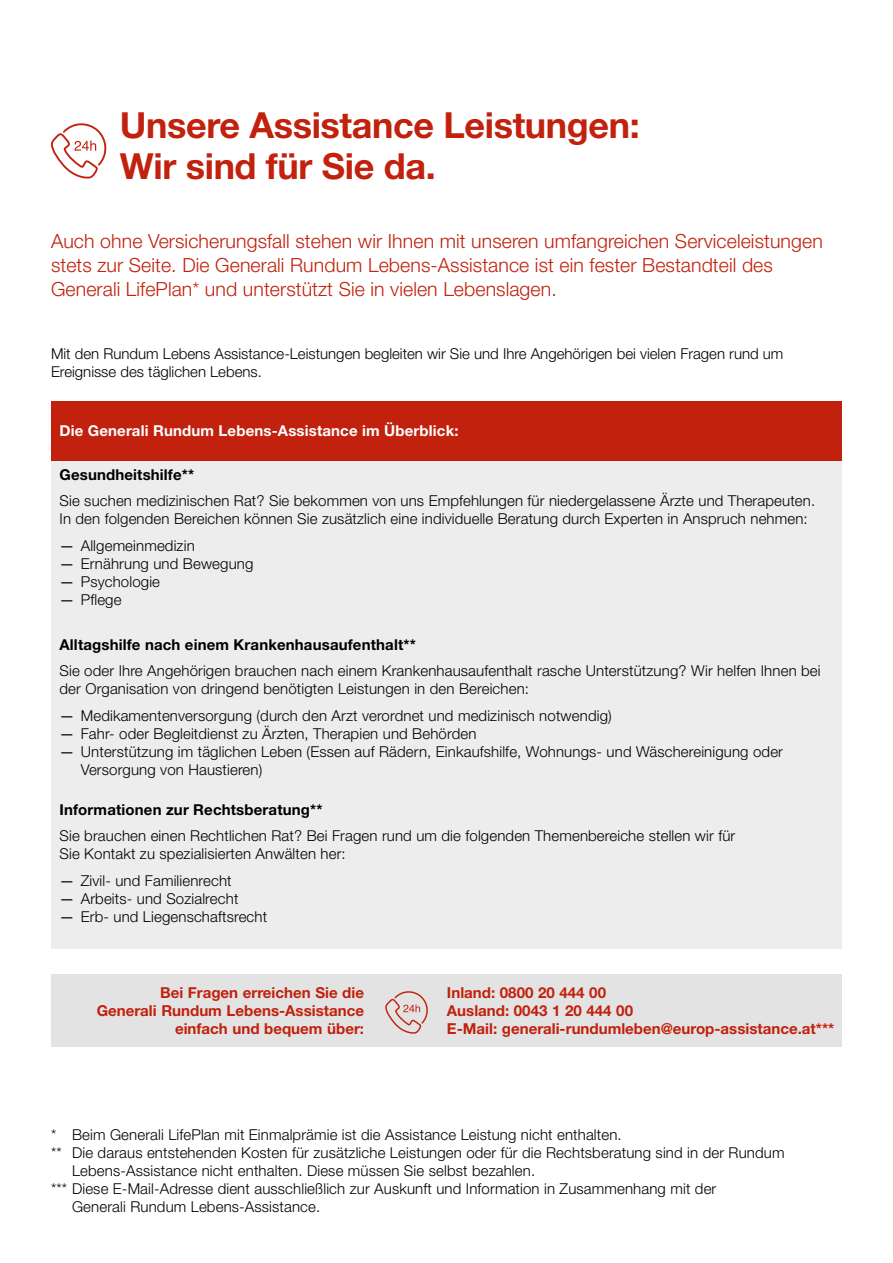
<style>
.page{position:relative;width:893px;height:1263px;background:#fff}
.page>*{position:absolute;margin:0;border:0;box-sizing:border-box;transform-origin:0 0}
.t1{font:700 36px/40.5px "Helvetica Neue LT Std";letter-spacing:-.01em;color:#c1210d}
.t2{font:300 19.5px/24px "Helvetica Neue LT Std";letter-spacing:.005em;color:#c1210d}
.t3{font:700 15.15px/18px "Helvetica Neue LT Std";color:#c1210d}
.t4{font:300 15px/18px "Helvetica Neue LT Std";letter-spacing:.01em;color:#000}
.t5{font:700 15px "Helvetica Neue LT Std";letter-spacing:.01em;color:#000}
.t6{font:700 15px "Helvetica Neue LT Std";letter-spacing:.01em;color:#fff}
.s1{font-weight:400}
</style>
<div class="page">
<div style="left:51px;top:975px;width:791px;height:72px;background:#e3e3e3"></div>
<svg style="left:385px;top:991px;width:43px;height:43px"></svg>
<div style="left:51px;top:401px;width:791px;height:60px;background:#c1210d"></div>
<div style="left:51px;top:461px;width:791px;height:487px;background:#ededed"></div>
<svg style="left:51px;top:123px;width:55px;height:56px"></svg>
<h1 class="t1" style="left:120px;top:104px;width:521px">Unsere Assistance Leistungen:<br>Wir sind für Sie da.</h1>
<p class="t2" style="left:51px;top:228px;width:773px">Auch ohne Versicherungsfall stehen wir Ihnen mit unseren umfangreichen Serviceleistungen stets zur Seite. Die Generali Rundum Lebens-Assistance ist ein fester Bestandteil des<br>Generali LifePlan* und unterstützt Sie in vielen Lebenslagen.</p>
<p class="t4" style="left:51px;top:344px;width:734px">Mit den Rundum Lebens Assistance-Leistungen begleiten wir Sie und Ihre Angehörigen bei vielen Fragen rund um<br>Ereignisse des täglichen Lebens.</p>
<p class="t6" style="left:60px;top:422px;width:401px">Die Generali Rundum Lebens-Assistance im Überblick:</p>
<p class="t5" style="left:60px;top:465px;width:136px">Gesundheitshilfe**</p>
<p class="t4" style="left:60px;top:492px;width:757px">Sie suchen medizinischen Rat? Sie bekommen von uns Empfehlungen für niedergelassene Ärzte und Therapeuten.<br>In den folgenden Bereichen können Sie zusätzlich eine individuelle Beratung durch Experten in Anspruch nehmen:</p>
<p class="t4" style="left:60px;top:536px;width:137px"><span class="s1">—</span> Allgemeinmedizin</p>
<p class="t4" style="left:60px;top:554px;width:195px"><span class="s1">—</span> Ernährung und Bewegung</p>
<p class="t4" style="left:60px;top:572px;width:102px"><span class="s1">—</span> Psychologie</p>
<p class="t4" style="left:60px;top:590px;width:64px"><span class="s1">—</span> Pflege</p>
<p class="t5" style="left:60px;top:635px;width:358px">Alltagshilfe nach einem Krankenhausaufenthalt**</p>
<p class="t4" style="left:60px;top:661px;width:763px">Sie oder Ihre Angehörigen brauchen nach einem Krankenhausaufenthalt rasche Unterstützung? Wir helfen Ihnen bei der Organisation von dringend benötigten Leistungen in den Bereichen:</p>
<p class="t4" style="left:60px;top:706px;width:554px"><span class="s1">—</span> Medikamentenversorgung (durch den Arzt verordnet und medizinisch notwendig)</p>
<p class="t4" style="left:60px;top:724px;width:418px"><span class="s1">—</span> Fahr- oder Begleitdienst zu Ärzten, Therapien und Behörden</p>
<p class="t4" style="left:81px;top:742px;width:704px;text-indent:-21px"><span class="s1">—</span> Unterstützung im täglichen Leben (Essen auf Rädern, Einkaufshilfe, Wohnungs- und Wäschereinigung oder<br>Versorgung von Haustieren)</p>
<p class="t5" style="left:60px;top:800px;width:264px">Informationen zur Rechtsberatung**</p>
<p class="t4" style="left:60px;top:827px;width:677px">Sie brauchen einen Rechtlichen Rat? Bei Fragen rund um die folgenden Themenbereiche stellen wir für<br>Sie Kontakt zu spezialisierten Anwälten her:</p>
<p class="t4" style="left:60px;top:871px;width:174px"><span class="s1">—</span> Zivil- und Familienrecht</p>
<p class="t4" style="left:60px;top:889px;width:180px"><span class="s1">—</span> Arbeits- und Sozialrecht</p>
<p class="t4" style="left:60px;top:907px;width:209px"><span class="s1">—</span> Erb- und Liegenschaftsrecht</p>
<p class="t3" style="left:97px;top:983px;width:269px;text-align:right">Bei Fragen erreichen Sie die<br>Generali Rundum Lebens-Assistance einfach und bequem über:</p>
<p class="t3" style="left:447px;top:983px;width:389px">Inland: 0800 20 444 00<br>Ausland: 0043 1 20 444 00<br>E-Mail: generali-rundumleben@europ-assistance.at***</p>
<p class="t4" style="left:51px;top:1126px;width:572px">* Beim Generali LifePlan mit Einmalprämie ist die Assistance Leistung nicht enthalten.</p>
<p class="t4" style="left:51px;top:1144px;width:735px">** Die daraus entstehenden Kosten für zusätzliche Leistungen oder für die Rechtsberatung sind in der Rundum</p>
<p class="t4" style="left:72px;top:1162px;width:465px">Lebens-Assistance nicht enthalten. Diese müssen Sie selbst bezahlen.</p>
<p class="t4" style="left:51px;top:1180px;width:667px">*** Diese E-Mail-Adresse dient ausschließlich zur Auskunft und Information in Zusammenhang mit der</p>
<p class="t4" style="left:72px;top:1198px;width:250px">Generali Rundum Lebens-Assistance.</p>
</div>
